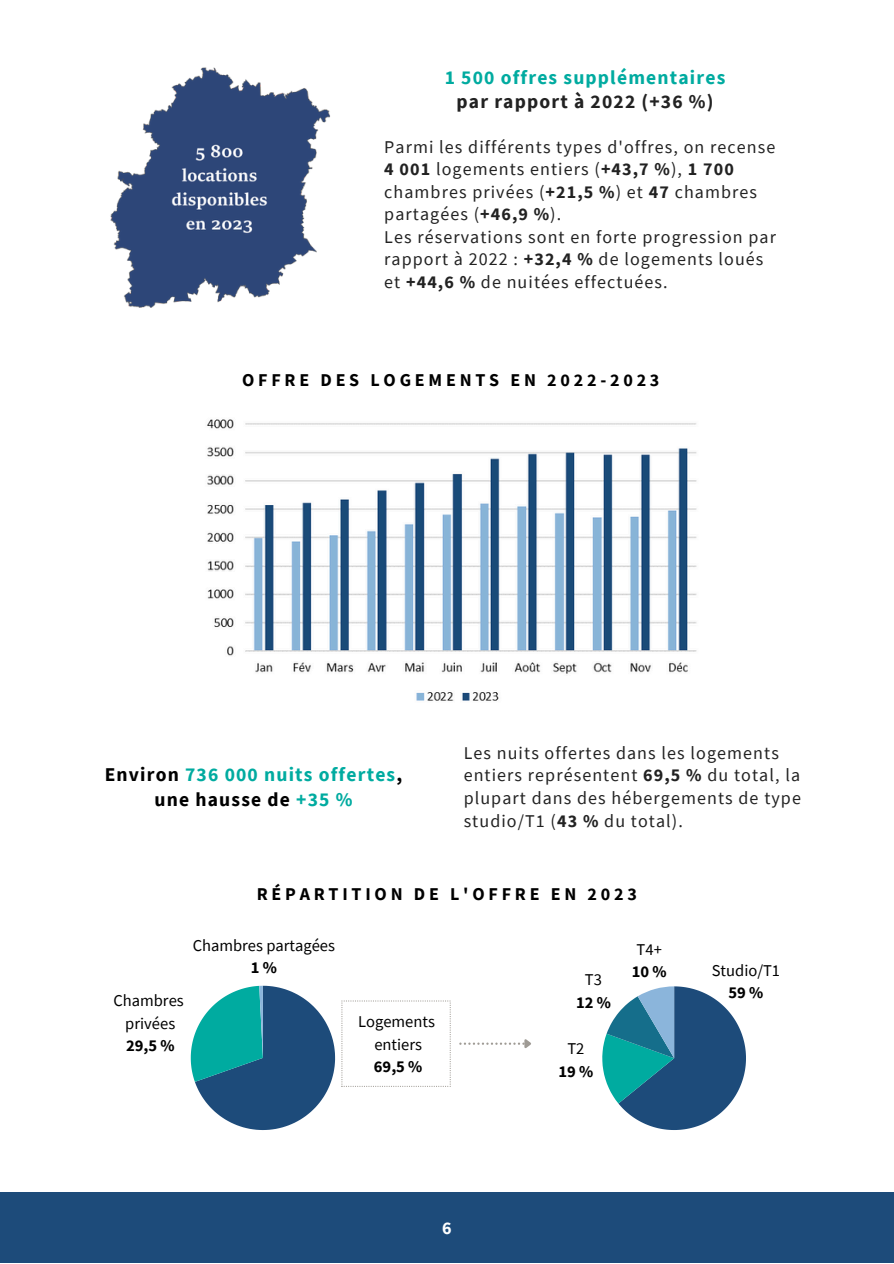
<style>
.page{position:relative;width:894px;height:1264px;background:#fff}
.page>*{position:absolute;margin:0;border:0;box-sizing:border-box;transform-origin:0 0}
.t1{font:700 19.5px/24.8px "Source Sans Pro";letter-spacing:.06em;color:#00aba0;text-align:center}
.t2{font:18px/22.5px "Source Sans Pro";letter-spacing:.06em;color:#222}
.t3{font:700 18px "Source Sans Pro";letter-spacing:.21em;color:#000}
.t4{font:700 18px "Source Sans Pro";color:#fff}
.t5{font:16.5px/22.5px "Source Sans Pro";color:#000}
.t6{font:700 16.5px/22.5px "Source Sans Pro";color:#000;text-align:center}
.s1{color:#222}
.s2{font-weight:700}
.s3{color:#000}
.s4{font-weight:400}
</style>
<div class="page">
<svg style="left:191px;top:985px;width:144px;height:144px"></svg>
<svg style="left:602px;top:986px;width:143px;height:143px"></svg>
<svg style="left:459px;top:1039px;width:72px;height:9px"></svg>
<svg style="left:341px;top:1000px;width:109px;height:86px"></svg>
<div style="left:0;top:1192px;width:893px;height:71px;background:#1d4b7a"></div>
<img style="left:207px;top:419px;width:490px;height:282px">
<img style="left:110px;top:67px;width:221px;height:241px">
<p class="t1" style="left:444px;top:64px;width:282px">1 500 offres supplémentaires <span class="s1">par rapport à 2022 (+36 %)</span></p>
<p class="t2" style="left:384px;top:135px;width:393px">Parmi les différents types d'offres, on recense <span class="s2">4 001</span> logements entiers (<span class="s2">+43,7 %</span>), <span class="s2">1 700 </span>chambres privées (<span class="s2">+21,5 %</span>) et <span class="s2">47</span> chambres partagées (<span class="s2">+46,9 %</span>).<br>Les réservations sont en forte progression par rapport à 2022 : <span class="s2">+32,4 %</span> de logements loués et <span class="s2">+44,6 %</span> de nuitées effectuées.</p>
<h4 class="t3" style="left:242px;top:368px;width:419px">OFFRE DES LOGEMENTS EN 2022-2023</h4>
<h4 class="t1" style="left:105px;top:762px;width:299px"><span class="s3">Environ</span> 736 000 nuits offertes<span class="s3">, une hausse de</span> +35 %</h4>
<p class="t2" style="left:463px;top:741px;width:339px">Les nuits offertes dans les logements entiers représentent <span class="s2">69,5 %</span> du total, la plupart dans des hébergements de type studio/T1 (<span class="s2">43 %</span> du total).</p>
<h4 class="t3" style="left:257px;top:882px;width:381px">RÉPARTITION DE L'OFFRE EN 2023</h4>
<p class="t5" style="left:113px;top:989px;width:72px">Chambres</p>
<p class="t5" style="left:125px;top:1011px;width:51px">privées</p>
<p class="t6" style="left:126px;top:1034px;width:50px">29,5 %</p>
<h3 class="t5" style="left:193px;top:933px;width:144px">Chambres partagées</h3>
<h1 class="t6" style="left:251px;top:956px;width:28px">1%</h1>
<p class="t5" style="left:358px;top:1010px;width:78px">Logements</p>
<h2 class="t5" style="left:374px;top:1032px;width:49px">entiers</h2>
<h3 class="t6" style="left:374px;top:1055px;width:50px">69,5 %</h3>
<p class="t6" style="left:576px;top:968px;width:36px"><span class="s4">T3<br></span>12%</p>
<p class="t6" style="left:558px;top:1036px;width:36px"><span class="s4">T2<br></span>19%</p>
<p class="t5" style="left:631px;top:937px;width:36px">T4+<br><span class="s2">10%</span></p>
<p class="t5" style="left:711px;top:958px;width:70px">Studio/T1</p>
<p class="t6" style="left:728px;top:981px;width:36px">59%</p>
<h1 class="t4" style="left:442px;top:1216px;width:11px">6</h1>
</div>
